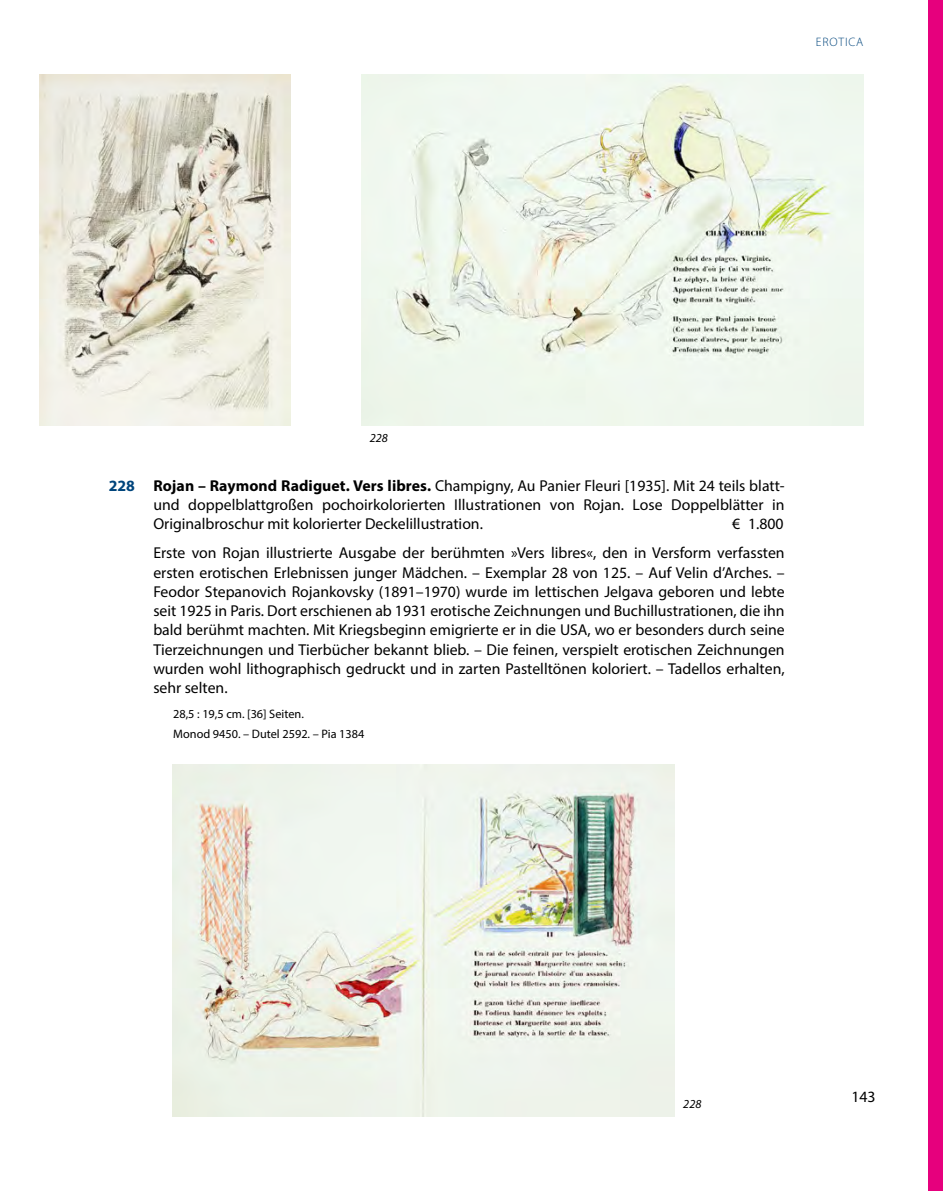
<style>
.page{position:relative;width:943px;height:1191px;background:#fff}
.page>*{position:absolute;margin:0;border:0;box-sizing:border-box;transform-origin:0 0}
.t1{font:15.75px/19.2px "Myriad Pro";color:#000;text-align:justify}
.t2{font:12.25px/19.6px "Myriad Pro";color:#000}
.t3{font:300 12.25px "Myriad Pro";letter-spacing:.07em;color:#00457c}
.t4{font:italic 12.25px "Myriad Pro";color:#000}
.s1{font-weight:700;color:#00457c}
.s2{font-weight:700}
</style>
<div class="page">
<div style="left:928px;top:0;width:15px;height:1191px;background:#e6007d"></div>
<img style="left:40px;top:74px;width:250px;height:351px">
<img style="left:361px;top:74px;width:502px;height:351px">
<img style="left:173px;top:764px;width:502px;height:352px">
<p class="t3" style="left:816px;top:36px;width:49px">EROTICA</p>
<p class="t4" style="left:369px;top:430px;width:20px">228</p>
<p class="t1" style="left:153px;top:475px;width:633px;text-indent:-45px"><span class="s1">228</span> <span class="s2">Rojan – Raymond Radiguet. Vers libres.</span> Champigny, Au Panier Fleuri [1935]. Mit 24 teils blatt&shy;und doppelblattgroßen pochoirkolorierten Illustrationen von Rojan. Lose Doppelblätter in Originalbroschur mit kolorierter Deckelillustration.</p>
<p class="t1" style="left:153px;top:509px;width:633px;line-height:29.2px;text-align:right">€ 1.800<br>Erste von Rojan illustrierte Ausgabe der berühmten »Vers libres«, den in Versform verfassten</p>
<p class="t1" style="left:153px;top:562px;width:633px">ersten erotischen Erlebnissen junger Mädchen. – Exemplar 28 von 125. – Auf Velin d’Arches. – Feodor Stepanovich Rojankovsky (1891–1970) wurde im lettischen Jelgava geboren und lebte seit 1925 in Paris. Dort erschienen ab 1931 erotische Zeichnungen und Buchillustrationen, die ihn bald berühmt machten. Mit Kriegsbeginn emigrierte er in die USA, wo er besonders durch seine Tierzeichnungen und Tierbücher bekannt blieb. – Die feinen, verspielt erotischen Zeichnungen wurden wohl lithographisch gedruckt und in zarten Pastelltönen koloriert. – Tadellos erhalten, sehr selten.</p>
<p class="t2" style="left:173px;top:704px;width:193px">28,5 : 19,5 cm. [36] Seiten.<br>Monod 9450. – Dutel 2592. – Pia 1384</p>
<p class="t4" style="left:683px;top:1095px;width:20px">228</p>
<p class="t1" style="left:851px;top:1087px;width:26px">143</p>
</div>
